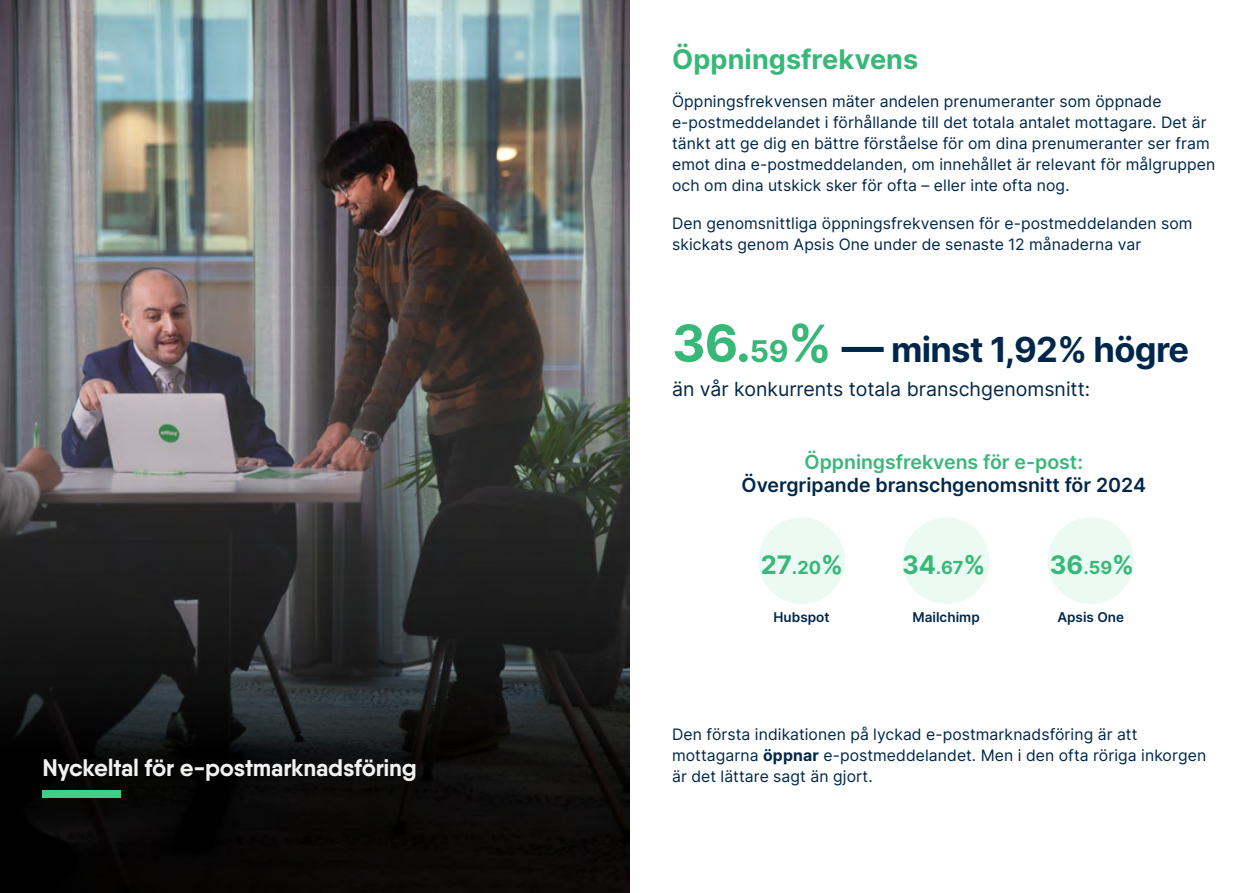
<style>
.page{position:relative;width:1259px;height:893px;background:#fff}
.page>*{position:absolute;margin:0;border:0;box-sizing:border-box;transform-origin:0 0}
.t1{font:700 34.5px "Inter";letter-spacing:-.02em;color:#00274a}
.t2{font:700 27px "Inter";letter-spacing:.005em;color:#37b879}
.t3{font:700 25.5px "Inter";color:#37b879}
.t4{font:700 24px "Qanelas";letter-spacing:-.01em;color:#f2f2f2}
.t5{font:19.5px "Inter";color:#00274a}
.t6{font:600 19.5px "Inter";color:#00274a}
.t7{font:600 19.5px "Inter";color:#37b879}
.t8{font:15.75px/21px "Inter";letter-spacing:.005em;color:#00274a}
.t9{font:600 13.5px "Inter";color:#00274a}
.s1{font-size:51px;color:#37b879}
.s2{font-size:30px;color:#37b879}
.s3{font-size:42px}
.s4{font-size:18px}
.s5{font-family:"Qanelas";font-size:18px}
.s6{font-weight:700}
</style>
<div class="page">
<img style="left:0;top:0;width:629px;height:893px">
<div style="left:759px;top:518px;width:85px;height:85px;background:#ebfaf3;border-radius:50%"></div>
<div style="left:758px;top:517px;width:87px;height:87px;border:2px solid #ebfaf3;border-radius:50%"></div>
<div style="left:903px;top:518px;width:85px;height:85px;background:#ebfaf3;border-radius:50%"></div>
<div style="left:903px;top:517px;width:86px;height:87px;border:2px solid #ebfaf3;border-radius:50%"></div>
<div style="left:1048px;top:518px;width:85px;height:85px;background:#ebfaf3;border-radius:50%"></div>
<div style="left:1047px;top:517px;width:87px;height:87px;border:2px solid #ebfaf3;border-radius:50%"></div>
<div style="left:43px;top:790px;width:78px;height:8px;background:#3ecf89"></div>
<h3 class="t4" style="left:43px;top:753px;width:376px">Nyckeltal för e-postmarknadsföring</h3>
<h2 class="t2" style="left:672px;top:39px;width:248px">Öppningsfrekvens</h2>
<p class="t8" style="left:672px;top:90px;width:545px">Öppningsfrekvensen mäter andelen prenumeranter som öppnade e-postmeddelandet i förhållande till det totala antalet mottagare. Det är tänkt att ge dig en bättre förståelse för om dina prenumeranter ser fram emot dina e-postmeddelanden, om innehållet är relevant för målgruppen och om dina utskick sker för ofta – eller inte ofta nog.</p>
<p class="t8" style="left:672px;top:212px;width:522px">Den genomsnittliga öppningsfrekvensen för e-postmeddelanden som skickats genom Apsis One under de senaste 12 månaderna var</p>
<h1 class="t1" style="left:672px;top:323px;width:519px"><span class="s1">36.</span><span class="s2">59</span><span class="s1">%</span> <span class="s3">—</span> minst 1,92% högre</h1>
<p class="t5" style="left:672px;top:375px;width:420px">än vår konkurrents totala branschgenomsnitt:</p>
<p class="t7" style="left:804px;top:447px;width:280px">Öppningsfrekvens för e-post:</p>
<p class="t6" style="left:741px;top:471px;width:406px">Övergripande branschgenomsnitt för 2024</p>
<h3 class="t3" style="left:760px;top:546px;width:84px">27<span class="s4">.20</span>%</h3>
<p class="t9" style="left:773px;top:607px;width:57px">Hubspot</p>
<p class="t9" style="left:912px;top:607px;width:69px">Mailchimp</p>
<p class="t9" style="left:1057px;top:607px;width:68px">Apsis One</p>
<h3 class="t3" style="left:902px;top:546px;width:85px">34<span class="s5">.</span><span class="s4">67</span>%</h3>
<h3 class="t3" style="left:1049px;top:546px;width:86px">36<span class="s4">.59</span>%</h3>
<p class="t8" style="left:672px;top:723px;width:535px">Den första indikationen på lyckad e-postmarknadsföring är att mottagarna <span class="s6">öppnar</span> e-postmeddelandet. Men i den ofta röriga inkorgen är det lättare sagt än gjort.</p>
</div>
